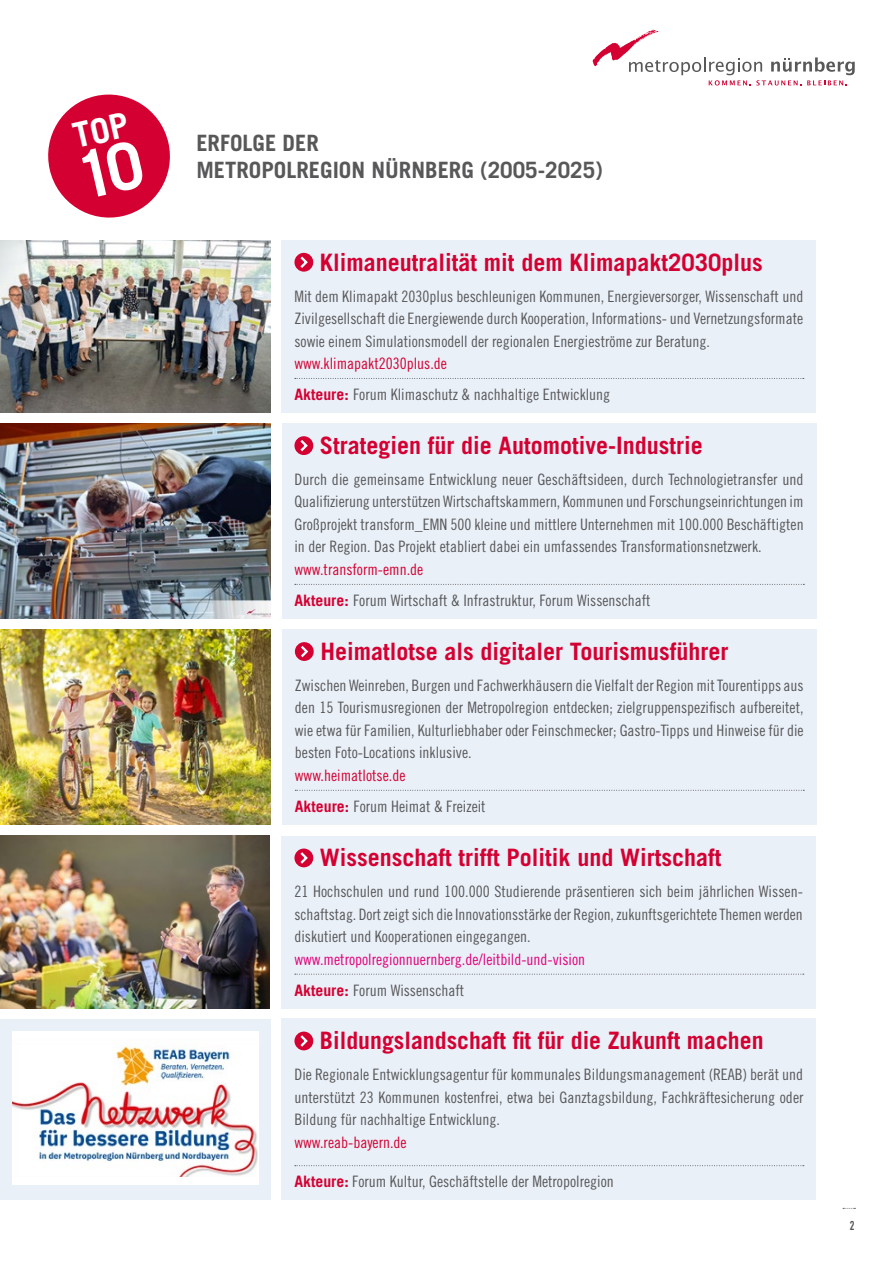
<style>
.page{position:relative;width:893px;height:1263px;background:#fff}
.page>*{position:absolute;margin:0;border:0;box-sizing:border-box;transform-origin:0 0}
.INHALT__Fließtext{font:700 24px "Trade Gothic LT Pro";color:#d40032}
.INHALT__Headline{font:700 22.5px/27px "Trade Gothic LT Pro";color:#58585a}
.INHALT__Fließtext-2{font:15.75px/22.5px "Trade Gothic LT Pro Cn 18";color:#58585a;text-align:justify}
.AKTEURE{font:15.75px "Trade Gothic LT Pro Cn 18";color:#58585a}
.INHALT__Fließtext-3{font:15.75px "Trade Gothic LT Pro Cn 18";color:#d40032}
.INHALT__Fließtext-4{font:15.75px "Trade Gothic LT Pro Cn 18";color:#e2007a}
.t1{font:12.75px "DIN Engschrift Std";color:#58585a}
.s1{font-family:"Trade Gothic LT Pro";font-weight:700;color:#d40032}
</style>
<div class="page">
<svg style="left:843px;top:1208px;width:12px;height:1px"></svg>
<svg style="left:593px;top:30px;width:262px;height:55px"></svg>
<div style="left:282px;top:1019px;width:534px;height:181px;background:#eaf0f8"></div>
<svg style="left:295px;top:1165px;width:509px;height:1px"></svg>
<svg style="left:294px;top:1031px;width:19px;height:19px"></svg>
<svg style="left:298px;top:1033px;width:12px;height:16px"></svg>
<div style="left:0;top:1019px;width:270px;height:181px;background:#eaf0f8"></div>
<div style="left:282px;top:423px;width:534px;height:196px;background:#eaf0f8"></div>
<svg style="left:295px;top:584px;width:509px;height:1px"></svg>
<svg style="left:294px;top:436px;width:19px;height:19px"></svg>
<svg style="left:298px;top:437px;width:12px;height:17px"></svg>
<img style="left:0;top:424px;width:270px;height:195px">
<div style="left:282px;top:240px;width:534px;height:173px;background:#eaf0f8"></div>
<svg style="left:295px;top:378px;width:509px;height:1px"></svg>
<svg style="left:294px;top:253px;width:19px;height:19px"></svg>
<svg style="left:298px;top:254px;width:12px;height:16px"></svg>
<img style="left:0;top:240px;width:270px;height:173px">
<div style="left:282px;top:836px;width:534px;height:172px;background:#eaf0f8"></div>
<svg style="left:295px;top:974px;width:509px;height:1px"></svg>
<svg style="left:294px;top:848px;width:19px;height:19px"></svg>
<svg style="left:298px;top:850px;width:12px;height:16px"></svg>
<img style="left:0;top:836px;width:270px;height:172px">
<div style="left:12px;top:1031px;width:247px;height:154px;background:#fff"></div>
<img style="left:13px;top:1046px;width:245px;height:131px">
<div style="left:282px;top:629px;width:534px;height:196px;background:#eaf0f8"></div>
<svg style="left:295px;top:790px;width:509px;height:1px"></svg>
<svg style="left:295px;top:642px;width:19px;height:19px"></svg>
<svg style="left:298px;top:643px;width:12px;height:17px"></svg>
<img style="left:0;top:629px;width:270px;height:195px">
<svg style="left:48px;top:94px;width:122px;height:124px"></svg>
<p class="INHALT__Headline" style="left:196px;top:129px;width:408px">ERFOLGE DER<br>METROPOLREGION NÜRNBERG (2005-2025)</p>
<p class="INHALT__Fließtext" style="left:320px;top:247px;width:444px">Klimaneutralität mit dem Klimapakt2030plus</p>
<p class="INHALT__Fließtext-2" style="left:294px;top:285px;width:510px">Mit dem Klimapakt 2030plus beschleunigen Kommunen, Energieversorger, Wissenschaft und Zivilgesellschaft die Energiewende durch Kooperation, Informations- und Vernetzungsformate sowie einem Simulationsmodell der regionalen Energieströme zur Beratung.</p>
<p class="INHALT__Fließtext-3" style="left:294px;top:354px;width:154px">www.klimapakt2030plus.de</p>
<p class="AKTEURE" style="left:294px;top:385px;width:317px"><span class="s1">Akteure:</span> Forum Klimaschutz &amp; nachhaltige Entwicklung</p>
<p class="INHALT__Fließtext" style="left:320px;top:431px;width:384px">Strategien für die Automotive-Industrie</p>
<p class="INHALT__Fließtext-2" style="left:294px;top:468px;width:511px">Durch die gemeinsame Entwicklung neuer Geschäftsideen, durch Technologietransfer und Qualifizierung unterstützen Wirtschaftskammern, Kommunen und Forschungseinrichtungen im Großprojekt transform_EMN 500 kleine und mittlere Unternehmen mit 100.000 Beschäftigten in der Region. Das Projekt etabliert dabei ein umfassendes Transformationsnetzwerk.</p>
<p class="INHALT__Fließtext-3" style="left:294px;top:560px;width:130px">www.transform-emn.de</p>
<p class="AKTEURE" style="left:294px;top:591px;width:358px"><span class="s1">Akteure:</span> Forum Wirtschaft &amp; Infrastruktur, Forum Wissenschaft</p>
<p class="INHALT__Fließtext" style="left:320px;top:636px;width:410px">Heimatlotse als digitaler Tourismusführer</p>
<p class="INHALT__Fließtext-2" style="left:295px;top:674px;width:510px">Zwischen Weinreben, Burgen und Fachwerkhäusern die Vielfalt der Region mit Tourentipps aus den 15 Tourismusregionen der Metropolregion entdecken; zielgruppenspezifisch aufbereitet, wie etwa für Familien, Kulturliebhaber oder Feinschmecker; Gastro-Tipps und Hinweise für die besten Foto-Locations inklusive.</p>
<p class="INHALT__Fließtext-3" style="left:295px;top:766px;width:112px">www.heimatlotse.de</p>
<p class="AKTEURE" style="left:295px;top:797px;width:192px"><span class="s1">Akteure:</span> Forum Heimat &amp; Freizeit</p>
<p class="INHALT__Fließtext" style="left:320px;top:843px;width:403px">Wissenschaft trifft Politik und Wirtschaft</p>
<p class="INHALT__Fließtext-2" style="left:294px;top:880px;width:510px">21 Hochschulen und rund 100.000 Studierende präsentieren sich beim jährlichen Wissen&shy;schaftstag. Dort zeigt sich die Innovationsstärke der Region, zukunftsgerichtete Themen werden diskutiert und Kooperationen eingegangen.</p>
<p class="INHALT__Fließtext-4" style="left:294px;top:950px;width:292px">www.metropolregionnuernberg.de/leitbild-und-vision</p>
<p class="AKTEURE" style="left:294px;top:981px;width:171px"><span class="s1">Akteure:</span> Forum Wissenschaft</p>
<p class="INHALT__Fließtext" style="left:320px;top:1026px;width:445px">Bildungslandschaft fit für die Zukunft machen</p>
<p class="INHALT__Fließtext-2" style="left:294px;top:1063px;width:511px">Die Regionale Entwicklungsagentur für kommunales Bildungsmanagement (REAB) berät und unterstützt 23 Kommunen kostenfrei, etwa bei Ganztagsbildung, Fachkräftesicherung oder Bildung für nachhaltige Entwicklung.</p>
<p class="INHALT__Fließtext-3" style="left:294px;top:1133px;width:114px">www.reab-bayern.de</p>
<p class="AKTEURE" style="left:294px;top:1172px;width:321px"><span class="s1">Akteure:</span> Forum Kultur, Geschäftstelle der Metropolregion</p>
<p class="t1" style="left:850px;top:1217px;width:6px">2</p>
</div>
